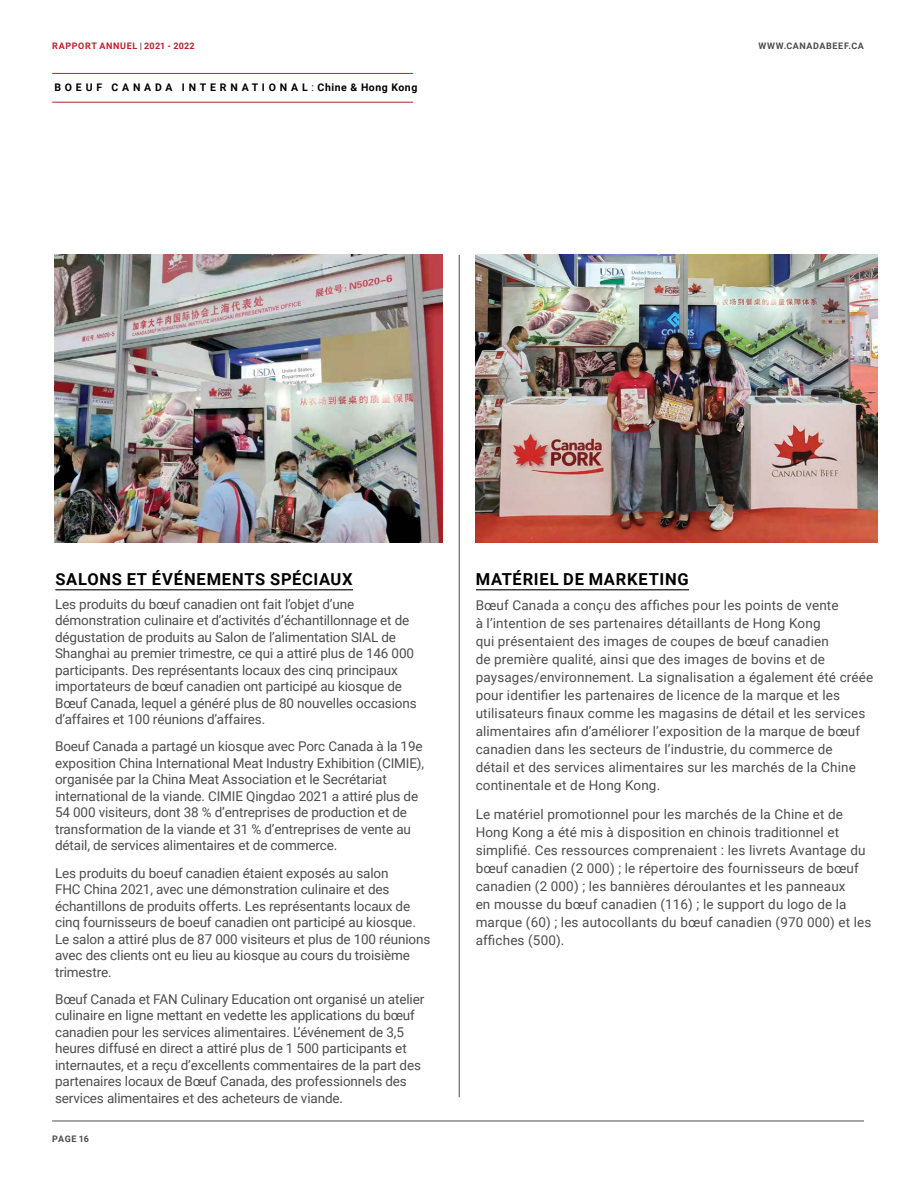
<style>
.page{position:relative;width:918px;height:1188px;background:#fff}
.page>*{position:absolute;margin:0;border:0;box-sizing:border-box;transform-origin:0 0}
.t1{font:700 16.5px "Roboto";letter-spacing:.045em;color:#000}
.t2{font:13.5px/16.5px "Roboto";letter-spacing:-.01em;color:#4d4d4f}
.t3{font:13.5px/18px "Roboto";letter-spacing:.01em;color:#4d4d4f}
.t4{font:700 10.5px "Roboto";letter-spacing:.355em;color:#000}
.t5{font:700 9px "Roboto";letter-spacing:.065em;color:#be1e2d}
.t6{font:700 9px "Roboto";letter-spacing:.07em;color:#4d4d4f}
.s1{color:#4d4d4f}
.s2{font-weight:400}
</style>
<div class="page">
<hr style="left:459px;top:255px;width:1px;height:842px;background:#4d4d4f">
<hr style="left:52px;top:1121px;width:812px;height:1px;background:#4d4d4f">
<hr style="left:55px;top:589px;width:298px;height:1px;background:#000">
<hr style="left:52px;top:73px;width:361px;height:1px;background:#be1e2d">
<hr style="left:52px;top:102px;width:361px;height:1px;background:#be1e2d">
<hr style="left:476px;top:589px;width:213px;height:1px;background:#000">
<img style="left:476px;top:255px;width:401px;height:287px">
<img style="left:54px;top:255px;width:389px;height:287px">
<p class="t5" style="left:52px;top:40px;width:144px">RAPPORT ANNUEL <span class="s1">|</span> 2021 - 2022</p>
<p class="t6" style="left:759px;top:40px;width:107px">WWW.CANADABEEF.CA</p>
<p class="t4" style="left:55px;top:80px;width:364px">BOEUF CANADA INTERNATIONAL<span class="s2">:</span> Chine &amp; Hong Kong</p>
<p class="t1" style="left:55px;top:568px;width:299px">SALONS ET ÉVÉNEMENTS SPÉCIAUX</p>
<p class="t2" style="left:55px;top:595px;width:363px">Les produits du bœuf canadien ont fait l’objet d’une démonstration culinaire et d’activités d’échantillonnage et de dégustation de produits au Salon de l’alimentation SIAL de Shanghai au premier trimestre, ce qui a attiré plus de 146 000 participants. Des représentants locaux des cinq principaux importateurs de bœuf canadien ont participé au kiosque de Bœuf Canada, lequel a généré plus de 80 nouvelles occasions d’affaires et 100 réunions d’affaires.</p>
<p class="t2" style="left:55px;top:738px;width:371px">Boeuf Canada a partagé un kiosque avec Porc Canada à la 19e exposition China International Meat Industry Exhibition (CIMIE), organisée par la China Meat Association et le Secrétariat international de la viande. CIMIE Qingdao 2021 a attiré plus de 54 000 visiteurs, dont 38 % d’entreprises de production et de transformation de la viande et 31 % d’entreprises de vente au détail, de services alimentaires et de commerce.</p>
<p class="t2" style="left:55px;top:864px;width:377px">Les produits du boeuf canadien étaient exposés au salon<br>FHC China 2021, avec une démonstration culinaire et des échantillons de produits offerts. Les représentants locaux de cinq fournisseurs de boeuf canadien ont participé au kiosque.<br>Le salon a attiré plus de 87 000 visiteurs et plus de 100 réunions avec des clients ont eu lieu au kiosque au cours du troisième trimestre.</p>
<p class="t2" style="left:55px;top:990px;width:371px">Bœuf Canada et FAN Culinary Education ont organisé un atelier culinaire en ligne mettant en vedette les applications du bœuf canadien pour les services alimentaires. L’événement de 3,5 heures diffusé en direct a attiré plus de 1 500 participants et internautes, et a reçu d’excellents commentaires de la part des partenaires locaux de Bœuf Canada, des professionnels des services alimentaires et des acheteurs de viande.</p>
<p class="t6" style="left:52px;top:1133px;width:38px">PAGE 16</p>
<p class="t1" style="left:476px;top:568px;width:214px">MATÉRIEL DE MARKETING</p>
<p class="t3" style="left:476px;top:596px;width:399px">Bœuf Canada a conçu des affiches pour les points de vente<br>à l’intention de ses partenaires détaillants de Hong Kong<br>qui présentaient des images de coupes de bœuf canadien<br>de première qualité, ainsi que des images de bovins et de paysages/environnement. La signalisation a également été créée pour identifier les partenaires de licence de la marque et les utilisateurs finaux comme les magasins de détail et les services alimentaires afin d’améliorer l’exposition de la marque de bœuf canadien dans les secteurs de l’industrie, du commerce de<br>détail et des services alimentaires sur les marchés de la Chine continentale et de Hong Kong.</p>
<p class="t3" style="left:476px;top:805px;width:397px">Le matériel promotionnel pour les marchés de la Chine et de Hong Kong a été mis à disposition en chinois traditionnel et simplifié. Ces ressources comprenaient : les livrets Avantage du bœuf canadien (2 000) ; le répertoire des fournisseurs de bœuf canadien (2 000) ; les bannières déroulantes et les panneaux<br>en mousse du bœuf canadien (116) ; le support du logo de la marque (60) ; les autocollants du bœuf canadien (970 000) et les affiches (500).</p>
</div>
